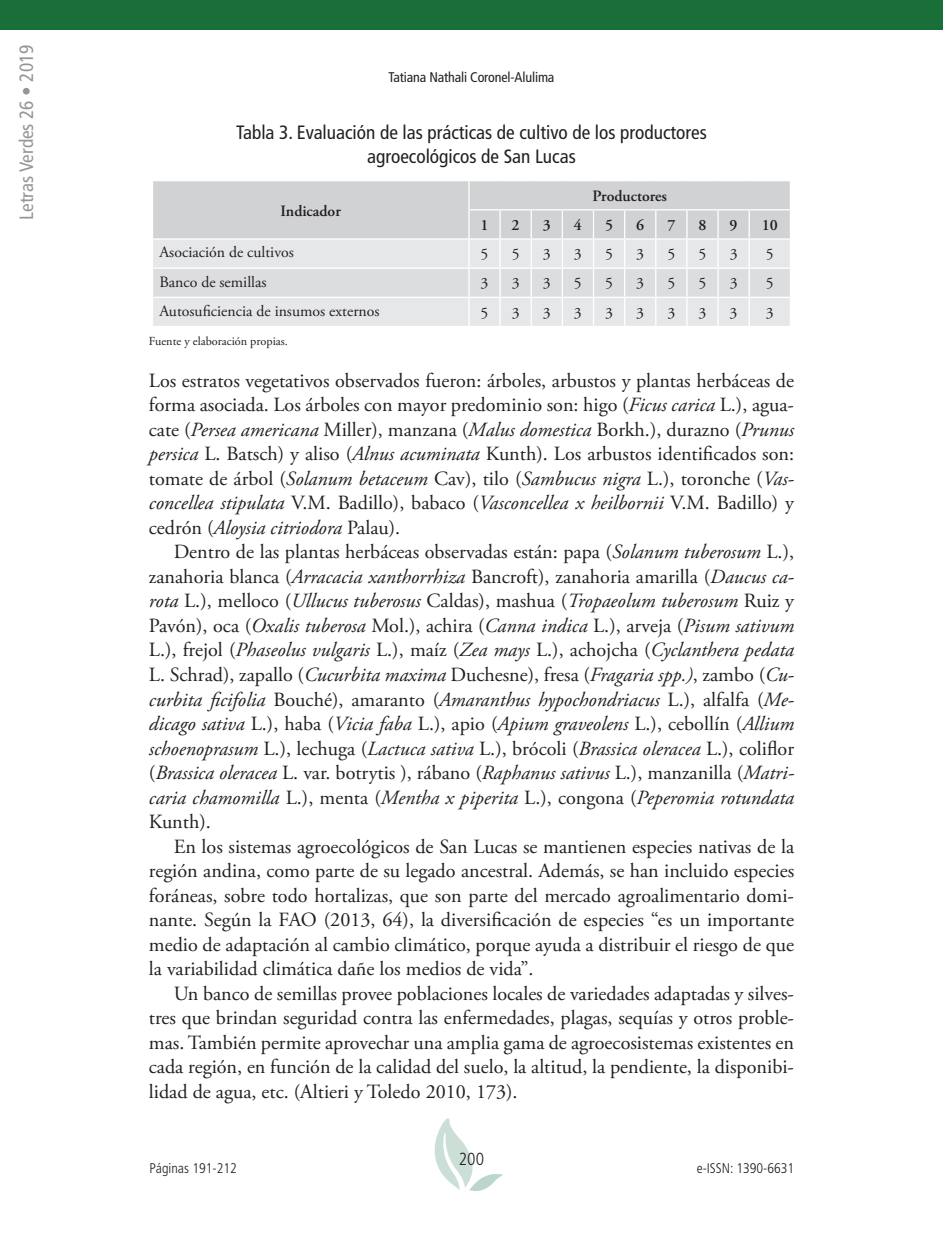
<style>
.page{position:relative;width:943px;height:1241px;background:#fff}
.page>*{position:absolute;margin:0;border:0;box-sizing:border-box;transform-origin:0 0}
.t1{font:20.12px/24.5px "Adobe Garamond Pro";color:#231f20;text-align:justify}
.t2{font:italic 20.12px/24.5px "Adobe Garamond Pro";color:#231f20;text-align:justify}
.t3{font:condensed 19.25px/24.5px "Frutiger";color:#231f20;text-align:center}
.t4{font:condensed 19.25px "Frutiger";color:#939598}
.t5{font:300 condensed 17.5px "Frutiger";color:#231f20}
.t6{font:15.75px "Adobe Garamond Pro";color:#231f20}
.t7{font:600 15.75px "Adobe Garamond Pro";color:#231f20}
.t8{font:300 condensed 14px "Frutiger";color:#231f20}
.t9{font:condensed 14px "Frutiger";letter-spacing:-.01em;color:#231f20}
.t10{font:12.25px "Adobe Garamond Pro";color:#231f20}
.s1{font-style:italic}
.s2{font-style:normal}
</style>
<div class="page">
<svg style="left:434px;top:1118px;width:69px;height:73px"></svg>
<div style="left:0;top:0;width:943px;height:30px;background:#1a6e38"></div>
<svg style="left:153px;top:181px;width:637px;height:145px;background:#dddee0"></svg>
<hr style="left:789px;top:298px;width:2px;height:28px;background:#fff">
<p class="t4" style="left:15px;top:220px;width:177px;rotate:-90deg">Letras Verdes 26 • 2019</p>
<p class="t9" style="left:388px;top:69px;width:167px">Tatiana Nathali Coronel-Alulima</p>
<p class="t3" style="left:236px;top:120px;width:472px">Tabla 3. Evaluación de las prácticas de cultivo de los productores agroecológicos de San Lucas</p>
<p class="t7" style="left:280px;top:201px;width:62px">Indicador</p>
<p class="t7" style="left:592px;top:187px;width:76px">Productores</p>
<p class="t7" style="left:480px;top:216px;width:10px">1</p>
<p class="t7" style="left:511px;top:216px;width:10px">2</p>
<p class="t7" style="left:543px;top:216px;width:10px">3</p>
<p class="t7" style="left:574px;top:216px;width:10px">4</p>
<p class="t7" style="left:605px;top:216px;width:10px">5</p>
<p class="t7" style="left:636px;top:216px;width:10px">6</p>
<p class="t7" style="left:667px;top:216px;width:10px">7</p>
<p class="t7" style="left:698px;top:216px;width:10px">8</p>
<p class="t7" style="left:729px;top:216px;width:10px">9</p>
<p class="t7" style="left:761px;top:216px;width:18px">10</p>
<p class="t6" style="left:159px;top:243px;width:136px">Asociación de cultivos</p>
<p class="t6" style="left:480px;top:245px;width:9px">5</p>
<p class="t6" style="left:511px;top:245px;width:9px">5</p>
<p class="t6" style="left:543px;top:245px;width:9px">3</p>
<p class="t6" style="left:574px;top:245px;width:9px">3</p>
<p class="t6" style="left:605px;top:245px;width:9px">5</p>
<p class="t6" style="left:636px;top:245px;width:9px">3</p>
<p class="t6" style="left:667px;top:245px;width:9px">5</p>
<p class="t6" style="left:698px;top:245px;width:9px">5</p>
<p class="t6" style="left:729px;top:245px;width:9px">3</p>
<p class="t6" style="left:765px;top:245px;width:9px">5</p>
<p class="t6" style="left:159px;top:272px;width:109px">Banco de semillas</p>
<p class="t6" style="left:480px;top:274px;width:9px">3</p>
<p class="t6" style="left:511px;top:274px;width:9px">3</p>
<p class="t6" style="left:543px;top:274px;width:9px">3</p>
<p class="t6" style="left:574px;top:274px;width:9px">5</p>
<p class="t6" style="left:605px;top:274px;width:9px">5</p>
<p class="t6" style="left:636px;top:274px;width:9px">3</p>
<p class="t6" style="left:667px;top:274px;width:9px">5</p>
<p class="t6" style="left:698px;top:274px;width:9px">5</p>
<p class="t6" style="left:729px;top:274px;width:9px">3</p>
<p class="t6" style="left:765px;top:274px;width:9px">5</p>
<p class="t6" style="left:159px;top:301px;width:222px">Autosuficiencia de insumos externos</p>
<p class="t6" style="left:480px;top:303px;width:9px">5</p>
<p class="t6" style="left:511px;top:303px;width:9px">3</p>
<p class="t6" style="left:543px;top:303px;width:9px">3</p>
<p class="t6" style="left:574px;top:303px;width:9px">3</p>
<p class="t6" style="left:605px;top:303px;width:9px">3</p>
<p class="t6" style="left:636px;top:303px;width:9px">3</p>
<p class="t6" style="left:667px;top:303px;width:9px">3</p>
<p class="t6" style="left:698px;top:303px;width:9px">3</p>
<p class="t6" style="left:729px;top:303px;width:9px">3</p>
<p class="t6" style="left:765px;top:303px;width:9px">3</p>
<p class="t10" style="left:149px;top:333px;width:140px">Fuente y elaboración propias.</p>
<p class="t1" style="left:149px;top:369px;width:646px">Los estratos vegetativos observados fueron: árboles, arbustos y plantas herbáceas de forma asociada. Los árboles con mayor predominio son: higo (<span class="s1">Ficus carica</span> L.), agua&shy;cate (<span class="s1">Persea americana</span> Miller), manzana (<span class="s1">Malus domestica</span> Borkh.), durazno (<span class="s1">Prunus persica</span> L. Batsch) y aliso (<span class="s1">Alnus acuminata</span> Kunth). Los arbustos identificados son: tomate de árbol (<span class="s1">Solanum betaceum</span> Cav), tilo (<span class="s1">Sambucus nigra</span> L.), toronche (<span class="s1">Vas&shy;concellea stipulata</span> V.M. Badillo), babaco (<span class="s1">Vasconcellea x heilbornii</span> V.M. Badillo) y cedrón (<span class="s1">Aloysia citriodora</span> Palau).</p>
<p class="t2" style="left:149px;top:540px;width:646px;text-indent:25px"><span class="s2">Dentro de las plantas herbáceas observadas están: papa (</span>Solanum tuberosum <span class="s2">L.), zanahoria blanca (</span>Arracacia xanthorrhiza <span class="s2">Bancroft), zanahoria amarilla (</span>Daucus ca&shy;rota <span class="s2">L.), melloco (</span>Ullucus tuberosus <span class="s2">Caldas), mashua (</span>Tropaeolum tuberosum <span class="s2">Ruiz y Pavón), oca (</span>Oxalis tuberosa <span class="s2">Mol.), achira (</span>Canna indica <span class="s2">L.), arveja (</span>Pisum sativum <span class="s2">L.), frejol (</span>Phaseolus vulgaris <span class="s2">L.), maíz (</span>Zea mays <span class="s2">L.), achojcha (</span>Cyclanthera pedata <span class="s2">L. Schrad), zapallo (</span>Cucurbita maxima <span class="s2">Duchesne), fresa (</span>Fragaria spp.)<span class="s2">, zambo (</span>Cu&shy;curbita ficifolia <span class="s2">Bouché), amaranto (</span>Amaranthus hypochondriacus <span class="s2">L.), alfalfa (</span>Me&shy;dicago sativa <span class="s2">L.), haba (</span>Vicia faba <span class="s2">L.), apio (</span>Apium graveolens <span class="s2">L.), cebollín (</span>Allium schoenoprasum <span class="s2">L.), lechuga (</span>Lactuca sativa <span class="s2">L.), brócoli (</span>Brassica oleracea <span class="s2">L.), coliflor (</span>Brassica oleracea <span class="s2">L. var. botrytis ), rábano (</span>Raphanus sativus <span class="s2">L.), manzanilla (</span>Matri&shy;caria chamomilla <span class="s2">L.), menta (</span>Mentha x piperita <span class="s2">L.), congona (</span>Peperomia rotundata <span class="s2">Kunth).</span></p>
<p class="t1" style="left:149px;top:834px;width:646px;text-indent:25px">En los sistemas agroecológicos de San Lucas se mantienen especies nativas de la región andina, como parte de su legado ancestral. Además, se han incluido especies foráneas, sobre todo hortalizas, que son parte del mercado agroalimentario domi&shy;nante. Según la FAO (2013, 64), la diversificación de especies “es un importante medio de adaptación al cambio climático, porque ayuda a distribuir el riesgo de que la variabilidad climática dañe los medios de vida”.</p>
<p class="t1" style="left:149px;top:981px;width:646px;text-indent:25px">Un banco de semillas provee poblaciones locales de variedades adaptadas y silves&shy;tres que brindan seguridad contra las enfermedades, plagas, sequías y otros proble&shy;mas. También permite aprovechar una amplia gama de agroecosistemas existentes en cada región, en función de la calidad del suelo, la altitud, la pendiente, la disponibi&shy;lidad de agua, etc. (Altieri y Toledo 2010, 173).</p>
<p class="t5" style="left:459px;top:1148px;width:27px">200</p>
<p class="t8" style="left:149px;top:1159px;width:89px">Páginas 191-212</p>
<p class="t8" style="left:696px;top:1159px;width:99px">e-ISSN: 1390-6631</p>
</div>
